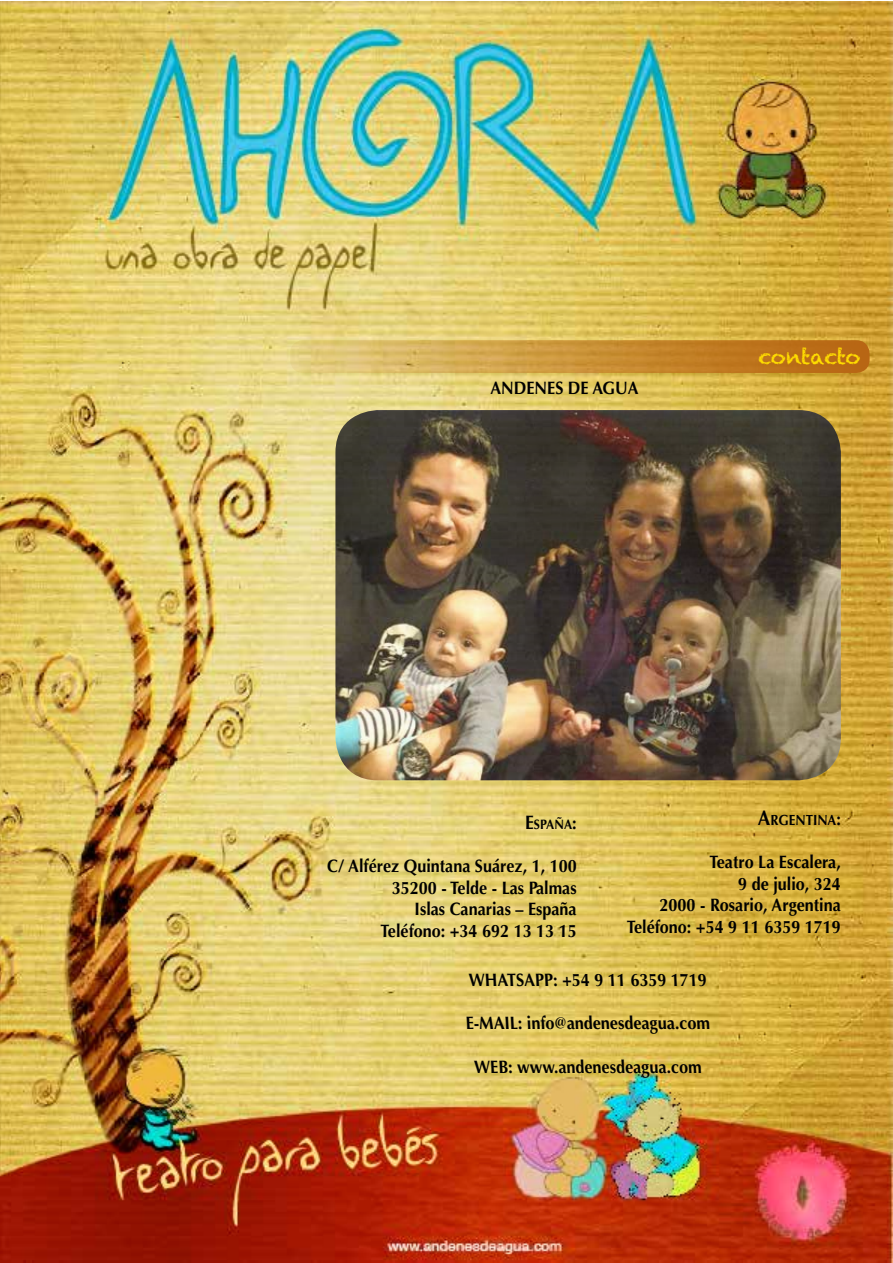
<style>
.page{position:relative;width:893px;height:1263px;background:#fff}
.page>*{position:absolute;margin:0;border:0;box-sizing:border-box;transform-origin:0 0}
.t1{font:21px "Chalkduster";letter-spacing:-.03em;color:#fd0}
.t2{font:700 18px/21.6px "Optima";color:#000;text-align:right;scale:.9 1}
.t3{font:700 14.7px "Optima";color:#000;scale:.9 1}
.t4{font:700 13.65px "Optima";color:#000;scale:.9 1}
.s1{font-size:19.5px}
.s2{font-size:18px}
.s3{font-size:21px}
</style>
<div class="page">
<img style="left:0;top:1px;width:893px;height:1261px">
<svg style="left:290px;top:340px;width:580px;height:33px;background:#cc9740"></svg>
<img style="left:335px;top:410px;width:506px;height:370px">
<p class="t2" style="left:490px;top:377px;width:166px">ANDENES DE AGUA</p>
<p class="t1" style="left:758px;top:344px;width:104px">contacto</p>
<p class="t4" style="left:525px;top:816px;width:59px"><span class="s1">E</span>SPAÑA<span class="s2">:</span></p>
<p class="t2" style="left:327px;top:855px;width:279px">C/ Alférez Quintana Suárez, 1, 100<br>35200 - Telde - Las Palmas<br>Islas Canarias – España<br>Teléfono: +34 692 13 13 15</p>
<p class="t3" style="left:758px;top:811px;width:94px"><span class="s3">A</span>RGENTINA<span class="s2">:</span></p>
<p class="t2" style="left:627px;top:851px;width:239px">Teatro La Escalera,<br>9 de julio, 324<br>2000 - Rosario, Argentina<br>Teléfono: +54 9 11 6359 1719</p>
<p class="t2" style="left:469px;top:969px;width:267px">WHATSAPP: +54 9 11 6359 1719</p>
<p class="t2" style="left:466px;top:1013px;width:274px">E-MAIL: info@andenesdeagua.com</p>
<p class="t2" style="left:474px;top:1056px;width:255px">WEB: www.andenesdeagua.com</p>
</div>
